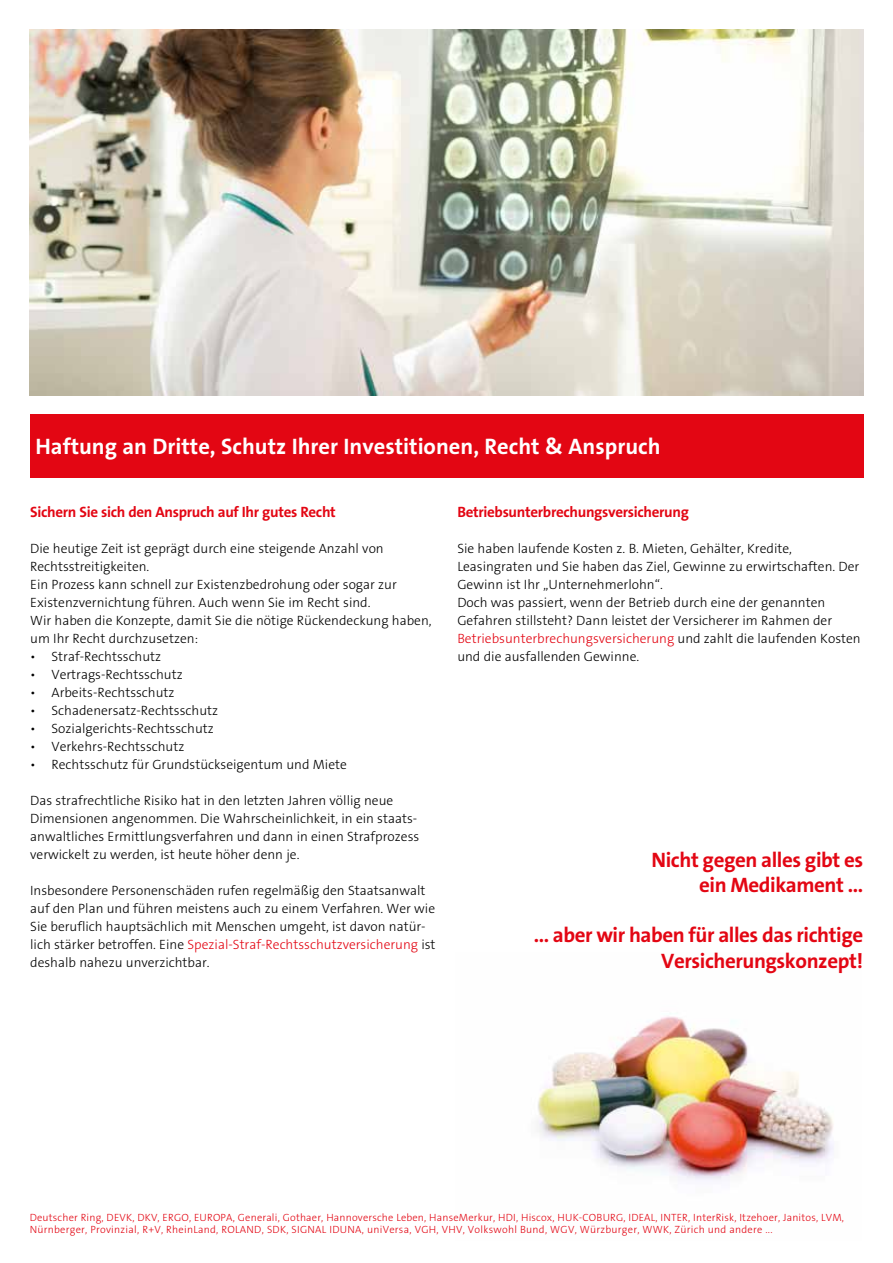
<style>
.page{position:relative;width:893px;height:1263px;background:#fff}
.page>*{position:absolute;margin:0;border:0;box-sizing:border-box;transform-origin:0 0}
.t1{font:700 22.5px "The Sans Os F";color:#fff}
.t2{font:700 21px/25.2px "The Sans Os F";letter-spacing:-.02em;color:#e30613;text-align:right}
.t3{font:700 15px "The Sans Os F";letter-spacing:-.02em;color:#e30613}
.t4{font:300 13.5px/18px "The Sans Os F";color:#000}
.t5{font:300 10.5px/12.6px "The Sans Os F";letter-spacing:.015em;color:#e30613}
.s1{color:#e30613}
</style>
<div class="page">
<div style="left:30px;top:414px;width:833px;height:64px;background:#e30613"></div>
<img style="left:30px;top:30px;width:833px;height:365px">
<img style="left:538px;top:1013px;width:296px;height:167px">
<h1 class="t1" style="left:36px;top:432px;width:627px">Haftung an Dritte, Schutz Ihrer Investitionen, Recht &amp; Anspruch</h1>
<p class="t3" style="left:30px;top:502px;width:307px">Sichern Sie sich den Anspruch auf Ihr gutes Recht</p>
<p class="t4" style="left:30px;top:539px;width:403px">Die heutige Zeit ist geprägt durch eine steigende Anzahl von Rechtsstreitigkeiten.<br>Ein Prozess kann schnell zur Existenzbedrohung oder sogar zur Existenzvernichtung führen. Auch wenn Sie im Recht sind.<br>Wir haben die Konzepte, damit Sie die nötige Rückendeckung haben, um Ihr Recht durchzusetzen:</p>
<p class="t4" style="left:30px;top:647px;width:133px">• Straf-Rechtsschutz</p>
<p class="t4" style="left:30px;top:665px;width:154px">• Vertrags-Rechtsschutz</p>
<p class="t4" style="left:30px;top:683px;width:146px">• Arbeits-Rechtsschutz</p>
<p class="t4" style="left:30px;top:701px;width:189px">• Schadenersatz-Rechtsschutz</p>
<p class="t4" style="left:30px;top:719px;width:185px">• Sozialgerichts-Rechtsschutz</p>
<p class="t4" style="left:30px;top:737px;width:156px">• Verkehrs-Rechtsschutz</p>
<p class="t4" style="left:30px;top:755px;width:318px">• Rechtsschutz für Grundstückseigentum und Miete</p>
<p class="t4" style="left:30px;top:791px;width:391px">Das strafrechtliche Risiko hat in den letzten Jahren völlig neue Dimensionen angenommen. Die Wahrscheinlichkeit, in ein staats&shy;anwaltliches Ermittlungsverfahren und dann in einen Strafprozess verwickelt zu werden, ist heute höher denn je.</p>
<p class="t4" style="left:30px;top:881px;width:407px">Insbesondere Personenschäden rufen regelmäßig den Staatsanwalt auf den Plan und führen meistens auch zu einem Verfahren. Wer wie Sie beruflich hauptsächlich mit Menschen umgeht, ist davon natür&shy;lich stärker betroffen. Eine <span class="s1">Spezial-Straf-Rechtsschutzversicherung</span> ist deshalb nahezu unverzichtbar.</p>
<p class="t3" style="left:457px;top:502px;width:233px">Betriebsunterbrechungsversicherung</p>
<p class="t4" style="left:457px;top:539px;width:405px">Sie haben laufende Kosten z. B. Mieten, Gehälter, Kredite, Leasingraten und Sie haben das Ziel, Gewinne zu erwirtschaften. Der Gewinn ist Ihr „Unternehmerlohn“.<br>Doch was passiert, wenn der Betrieb durch eine der genannten Gefahren stillsteht? Dann leistet der Versicherer im Rahmen der <span class="s1">Betriebsunterbrechungsversicherung</span> und zahlt die laufenden Kosten und die ausfallenden Gewinne.</p>
<h2 class="t2" style="left:651px;top:847px;width:213px">Nicht gegen alles gibt es ein Medikament ...</h2>
<h2 class="t2" style="left:534px;top:923px;width:331px">... aber wir haben für alles das richtige<br>Versicherungskonzept!</h2>
<p class="t5" style="left:30px;top:1211px;width:816px">Deutscher Ring, DEVK, DKV, ERGO, EUROPA, Generali, Gothaer, Hannoversche Leben, HanseMerkur, HDI, Hiscox, HUK-COBURG, IDEAL, INTER, InterRisk, Itzehoer, Janitos, LVM,<br>Nürnberger, Provinzial, R+V, RheinLand, ROLAND, SDK, SIGNAL IDUNA, uniVersa, VGH, VHV, Volkswohl Bund, WGV, Würzburger, WWK, Zürich und andere ...</p>
</div>
